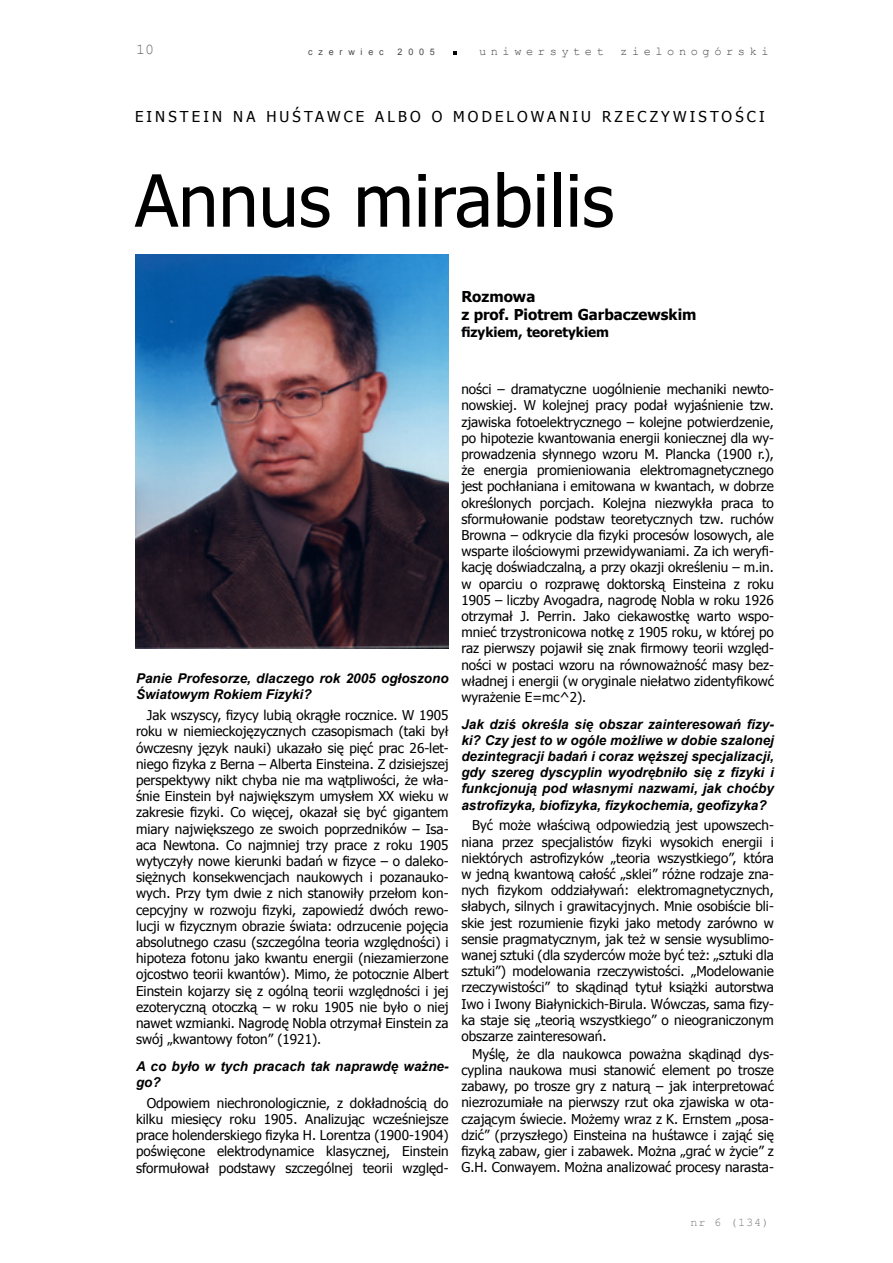
<style>
.page{position:relative;width:893px;height:1263px;background:#fff}
.page>*{position:absolute;margin:0;border:0;box-sizing:border-box;transform-origin:0 0}
.t1{font:72px "Tahoma";color:#000}
.t2{font:15px "Tahoma";letter-spacing:.21em;color:#000}
.t3{font:700 15px/18px "Tahoma";color:#000}
.t4{font:15px "Courier New";color:#636363}
.t5{font:13.5px/16.2px "Tahoma";color:#000;text-align:justify}
.t6{font:italic 700 13.5px/16.2px "Arial";color:#000}
.t7{font:700 13.5px "Tahoma";color:#000}
.t8{font:12px "Courier New";letter-spacing:.38em;color:#484848}
.t9{font:11.85px "Courier New";color:#7c7c7c}
.t10{font:9px "Arial";letter-spacing:.64em;color:#484848}
</style>
<div class="page">
<svg style="left:453px;top:51px;width:4px;height:4px"></svg>
<img style="left:135px;top:255px;width:314px;height:394px">
<p class="t4" style="left:136px;top:40px;width:19px">10</p>
<p class="t10" style="left:308px;top:46px;width:77px">czerwiec</p>
<p class="t10" style="left:398px;top:46px;width:39px">2005</p>
<p class="t8" style="left:479px;top:44px;width:126px">uniwersytet</p>
<p class="t8" style="left:620px;top:44px;width:150px">zielonogórski</p>
<p class="t2" style="left:135px;top:107px;width:631px">EINSTEIN NA HUŚTAWCE ALBO O MODELOWANIU RZECZYWISTOŚCI</p>
<h1 class="t1" style="left:135px;top:152px;width:481px">Annus mirabilis</h1>
<p class="t3" style="left:461px;top:287px;width:237px">Rozmowa<br>z prof. Piotrem Garbaczewskim</p>
<p class="t7" style="left:461px;top:322px;width:149px">fizykiem, teoretykiem</p>
<p class="t6" style="left:136px;top:671px;width:314px">Panie Profesorze, dlaczego rok 2005 ogłoszono<br>Światowym Rokiem Fizyki?</p>
<p class="t5" style="left:136px;top:706px;width:314px;text-indent:11px">Jak wszyscy, fizycy lubią okrągłe rocznice. W 1905 roku w niemieckojęzycznych czasopismach (taki był ówczesny język nauki) ukazało się pięć prac 26-let&shy;niego fizyka z Berna – Alberta Einsteina. Z dzisiejszej perspektywy nikt chyba nie ma wątpliwości, że wła&shy;śnie Einstein był największym umysłem XX wieku w zakresie fizyki. Co więcej, okazał się być gigantem miary największego ze swoich poprzedników – Isa&shy;aca Newtona. Co najmniej trzy prace z roku 1905 wytyczyły nowe kierunki badań w fizyce – o daleko&shy;siężnych konsekwencjach naukowych i pozanauko&shy;wych. Przy tym dwie z nich stanowiły przełom kon&shy;cepcyjny w rozwoju fizyki, zapowiedź dwóch rewo&shy;lucji w fizycznym obrazie świata: odrzucenie pojęcia absolutnego czasu (szczególna teoria względności) i hipoteza fotonu jako kwantu energii (niezamierzone ojcostwo teorii kwantów). Mimo, że potocznie Albert Einstein kojarzy się z ogólną teorii względności i jej ezoteryczną otoczką – w roku 1905 nie było o niej nawet wzmianki. Nagrodę Nobla otrzymał Einstein za swój „kwantowy foton” (1921).</p>
<p class="t6" style="left:136px;top:1058px;width:314px">A co było w tych pracach tak naprawdę ważne&shy;go?</p>
<p class="t5" style="left:136px;top:1094px;width:314px;text-indent:11px">Odpowiem niechronologicznie, z dokładnością do kilku miesięcy roku 1905. Analizując wcześniejsze prace holenderskiego fizyka H. Lorentza (1900-1904) poświęcone elektrodynamice klasycznej, Einstein sformułował podstawy szczególnej teorii względ-</p>
<p class="t5" style="left:461px;top:380px;width:314px">ności – dramatyczne uogólnienie mechaniki newto&shy;nowskiej. W kolejnej pracy podał wyjaśnienie tzw. zjawiska fotoelektrycznego – kolejne potwierdzenie, po hipotezie kwantowania energii koniecznej dla wy&shy;prowadzenia słynnego wzoru M. Plancka (1900 r.), że energia promieniowania elektromagnetycznego jest pochłaniana i emitowana w kwantach, w dobrze określonych porcjach. Kolejna niezwykła praca to sformułowanie podstaw teoretycznych tzw. ruchów Browna – odkrycie dla fizyki procesów losowych, ale wsparte ilościowymi przewidywaniami. Za ich weryfi&shy;kację doświadczalną, a przy okazji określeniu – m.in. w oparciu o rozprawę doktorską Einsteina z roku 1905 – liczby Avogadra, nagrodę Nobla w roku 1926 otrzymał J. Perrin. Jako ciekawostkę warto wspo&shy;mnieć trzystronicowa notkę z 1905 roku, w której po raz pierwszy pojawił się znak firmowy teorii względ&shy;ności w postaci wzoru na równoważność masy bez&shy;władnej i energii (w oryginale niełatwo zidentyfikowć wyrażenie E=mc^2).</p>
<p class="t6" style="left:461px;top:716px;width:314px;text-align:justify">Jak dziś określa się obszar zainteresowań fizy&shy;ki? Czy jest to w ogóle możliwe w dobie szalonej dezintegracji badań i coraz węższej specjalizacji, gdy szereg dyscyplin wyodrębniło się z fizyki i funkcjonują pod własnymi nazwami, jak choćby astrofizyka, biofizyka, fizykochemia, geofizyka?</p>
<p class="t5" style="left:461px;top:817px;width:314px;text-indent:11px">Być może właściwą odpowiedzią jest upowszech&shy;niana przez specjalistów fizyki wysokich energii i niektórych astrofizyków „teoria wszystkiego”, która w jedną kwantową całość „sklei” różne rodzaje zna&shy;nych fizykom oddziaływań: elektromagnetycznych, słabych, silnych i grawitacyjnych. Mnie osobiście bli&shy;skie jest rozumienie fizyki jako metody zarówno w sensie pragmatycznym, jak też w sensie wysublimo&shy;wanej sztuki (dla szyderców może być też: „sztuki dla sztuki”) modelowania rzeczywistości. „Modelowanie rzeczywistości” to skądinąd tytuł książki autorstwa Iwo i Iwony Białynickich-Birula. Wówczas, sama fizy&shy;ka staje się „teorią wszystkiego” o nieograniczonym obszarze zainteresowań.</p>
<p class="t5" style="left:461px;top:1045px;width:314px;text-indent:11px">Myślę, że dla naukowca poważna skądinąd dys&shy;cyplina naukowa musi stanowić element po trosze zabawy, po trosze gry z naturą – jak interpretować niezrozumiałe na pierwszy rzut oka zjawiska w ota&shy;czającym świecie. Możemy wraz z K. Ernstem „posa&shy;dzić” (przyszłego) Einsteina na huśtawce i zająć się fizyką zabaw, gier i zabawek. Można „grać w życie” z G.H. Conwayem. Można analizować procesy narasta-</p>
<p class="t9" style="left:690px;top:1215px;width:80px">nr 6 (134)</p>
</div>
